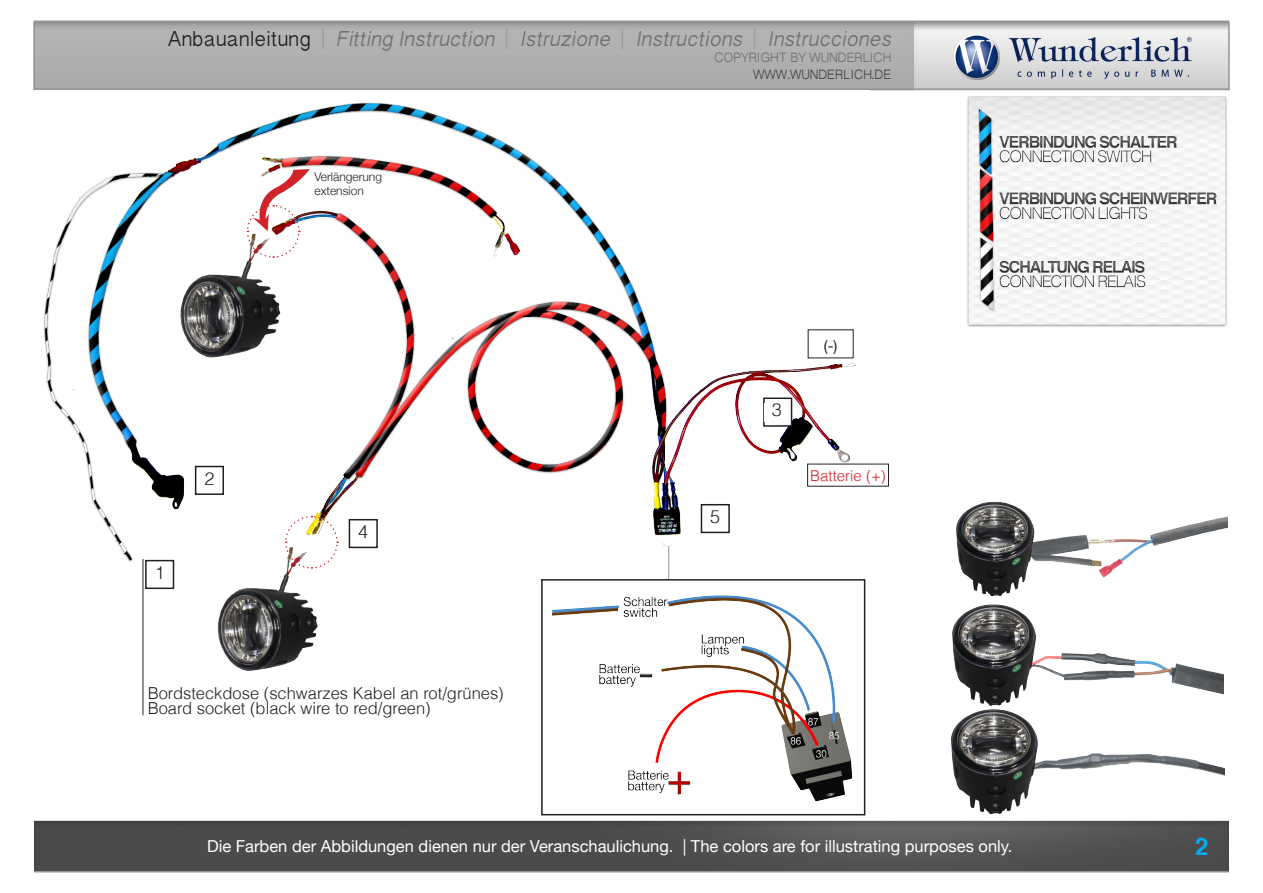
<style>
.page{position:relative;width:1263px;height:893px;background:#fff}
.page>*{position:absolute;margin:0;border:0;box-sizing:border-box;transform-origin:0 0}
.t1{font:italic 24px "Oriya Sangam MN";color:#706e6e}
.t2{font:700 24px "Helvetica";color:#00aeef}
.t3{font:300 18px "Helvetica";color:#231f20}
.t4{font:16.5px "Helvetica Neue";color:#fff}
.t5{font:300 16.5px "Helvetica";color:#231f20}
.t6{font:15px "Oriya Sangam MN";color:#706e6e}
.t7{font:15px "Oriya Sangam MN";color:#454240}
.Runde_Zahlen_und_Num{font:300 15px "Helvetica";color:#d1232a}
.Runde_Zahlen_und_Num-2{font:15px "Helvetica Neue";color:#231f20}
.t8{font:300 12px "Helvetica Neue";color:#231f20}
.s1{font-style:normal;color:#231f20}
.s2{font-style:normal;color:#939598}
</style>
<div class="page">
<img style="left:34px;top:22px;width:1195px;height:850px">
<hr style="left:34px;top:871px;width:1194px;height:1px;background:#939598">
<hr style="left:34px;top:88px;width:1195px;height:2px;background:#939598">
<hr style="left:1228px;top:21px;width:2px;height:69px;background:#939598">
<hr style="left:33px;top:21px;width:2px;height:69px;background:#939598">
<hr style="left:34px;top:21px;width:1195px;height:1px;background:#939598">
<img style="left:34px;top:90px;width:835px;height:630px">
<div style="left:146px;top:561px;width:27px;height:27px;background:#fff"></div>
<div style="left:145px;top:560px;width:29px;height:29px;border:2px solid #231f20"></div>
<div style="left:196px;top:466px;width:27px;height:28px;background:#fff"></div>
<div style="left:195px;top:466px;width:29px;height:29px;border:2px solid #231f20"></div>
<div style="left:764px;top:398px;width:27px;height:28px;background:#fff"></div>
<div style="left:763px;top:397px;width:29px;height:30px;border:2px solid #231f20"></div>
<div style="left:765px;top:403px;width:24px;height:19px;background:#fff"></div>
<div style="left:349px;top:520px;width:28px;height:27px;background:#fff"></div>
<div style="left:349px;top:519px;width:29px;height:29px;border:2px solid #231f20"></div>
<div style="left:701px;top:505px;width:28px;height:27px;background:#fff"></div>
<div style="left:701px;top:504px;width:29px;height:29px;border:2px solid #231f20"></div>
<svg style="left:284px;top:515px;width:55px;height:54px"></svg>
<hr style="left:143px;top:559px;width:1px;height:156px;background:#231f20">
<svg style="left:246px;top:169px;width:64px;height:90px"></svg>
<img style="left:966px;top:95px;width:262px;height:233px">
<img style="left:945px;top:498px;width:282px;height:104px">
<img style="left:944px;top:595px;width:279px;height:118px">
<img style="left:950px;top:703px;width:275px;height:118px">
<img style="left:544px;top:582px;width:318px;height:230px">
<div style="left:541px;top:579px;width:324px;height:236px;border:2px solid #231f20"></div>
<hr style="left:668px;top:546px;width:1px;height:33px;background:#939598">
<p class="t1" style="left:168px;top:24px;width:731px"><span class="s1">A n b a u a n l e i t u n g</span> <span class="s2">|</span> FittingInstruction <span class="s2">|</span> Istruzione <span class="s2">|</span> Instructions <span class="s2">|</span> Instrucciones</p>
<p class="t7" style="left:753px;top:66px;width:140px">WWW.WUNDERLICH.DE</p>
<p class="t6" style="left:714px;top:49px;width:179px">COPYRIGHT BY WUNDERLICH</p>
<p class="t8" style="left:314px;top:169px;width:69px">Verlängerung</p>
<p class="t8" style="left:314px;top:183px;width:51px">extension</p>
<p class="t3" style="left:155px;top:561px;width:12px">1</p>
<p class="t3" style="left:204px;top:467px;width:12px">2</p>
<p class="t3" style="left:358px;top:520px;width:12px">4</p>
<p class="t5" style="left:148px;top:683px;width:358px">Bordsteckdose (schwarzes Kabel an rot/grünes)</p>
<p class="t5" style="left:148px;top:698px;width:285px">Board socket (black wire to red/green)</p>
<p class="t3" style="left:710px;top:505px;width:12px">5</p>
<p class="t3" style="left:772px;top:399px;width:12px">3</p>
<p class="Runde_Zahlen_und_Num-2" style="left:824px;top:337px;width:15px">(-)</p>
<p class="Runde_Zahlen_und_Num" style="left:810px;top:466px;width:77px">Batterie (+)</p>
<p class="t4" style="left:207px;top:837px;width:807px">Die Farben der Abbildungen dienen nur der Veranschaulichung. | The colors are for illustrating purposes only.</p>
<p class="t2" style="left:1195px;top:827px;width:15px">2</p>
</div>
